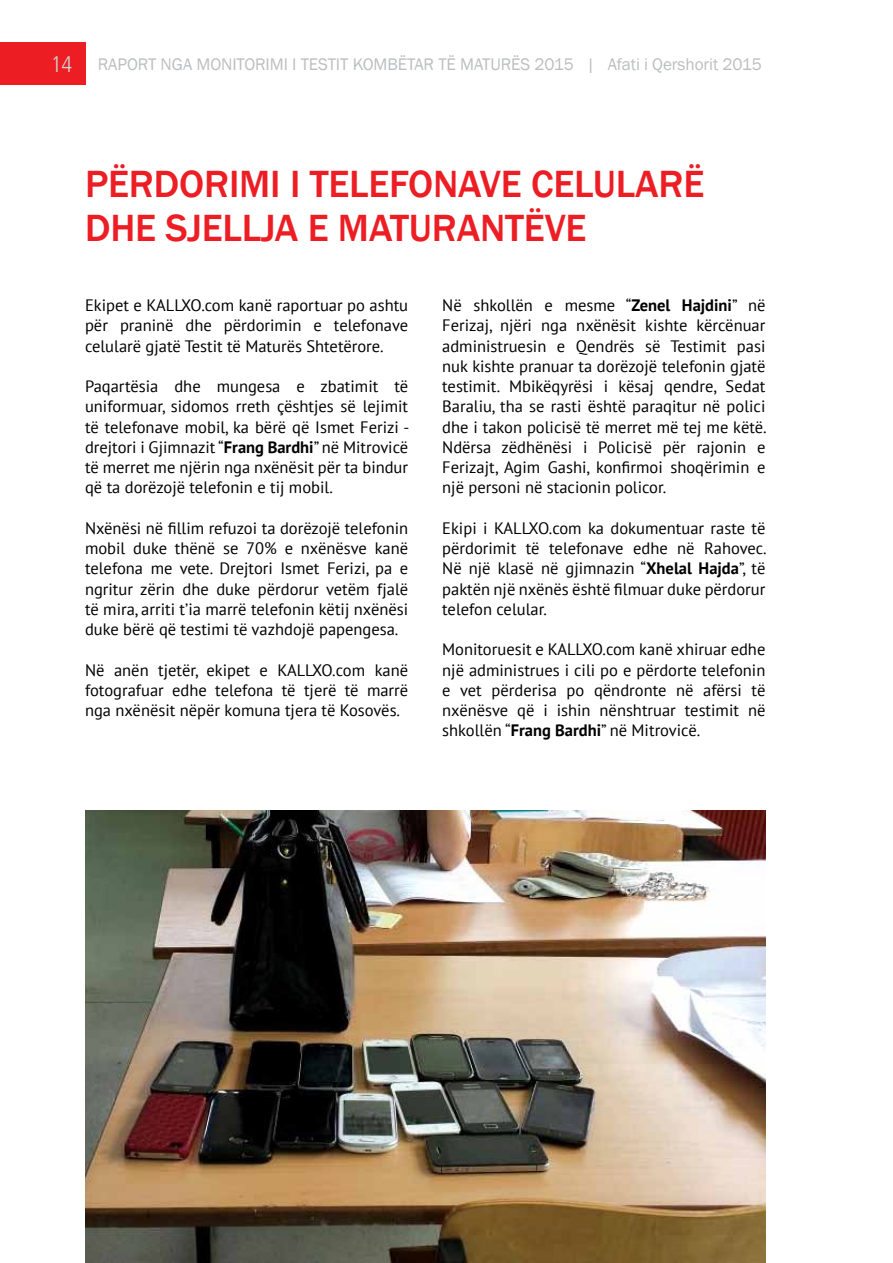
<style>
.page{position:relative;width:893px;height:1263px;background:#fff}
.page>*{position:absolute;margin:0;border:0;box-sizing:border-box;transform-origin:0 0}
.t1{font:500 39px/43.5px "Franklin Gothic";letter-spacing:-.005em;color:#ed1d24}
.t2{font:17.25px "Franklin Gothic";letter-spacing:-.005em;color:#bcbec0}
.t3{font:16.5px/20.2px "PT Sans";color:#000;text-align:justify}
.s1{font-family:"Frutiger";font-weight:300;font-stretch:condensed;font-size:22.5px;color:#d1d3d4}
.s2{font-weight:700}
</style>
<div class="page">
<div style="left:0;top:43px;width:85px;height:42px;background:#ed1d24"></div>
<img style="left:85px;top:810px;width:680px;height:453px">
<p class="t2" style="left:51px;top:53px;width:713px"><span class="s1">14</span> RAPORT NGA MONITOR IMI I TESTIT KOMBËTAR TË MATUR ËS 2015 | AFATI I QERSHORIT 2015</p>
<h1 class="t1" style="left:85px;top:163px;width:621px">PËRDORIMI I TELEFONAVE CELULARË<br>DHE SJELLJA E MATURANTËVE</h1>
<p class="t3" style="left:85px;top:295px;width:325px">Ekipet e KALLXO.com kanë raportuar po ashtu për praninë dhe përdorimin e telefonave celularë gjatë Testit të Maturës Shtetërore.</p>
<p class="t3" style="left:85px;top:376px;width:326px">Paqartësia dhe mungesa e zbatimit të uniformuar, sidomos rreth çështjes së lejimit të telefonave mobil, ka bërë që Ismet Ferizi - drejtori i Gjimnazit “<span class="s2">Frang Bardhi</span>” në Mitrovicë të merret me njërin nga nxënësit për ta bindur që ta dorëzojë telefonin e tij mobil.</p>
<p class="t3" style="left:85px;top:518px;width:325px">Nxënësi në fillim refuzoi ta dorëzojë telefonin mobil duke thënë se 70% e nxënësve kanë telefona me vete. Drejtori Ismet Ferizi, pa e ngritur zërin dhe duke përdorur vetëm fjalë të mira, arriti t’ia marrë telefonin këtij nxënësi duke bërë që testimi të vazhdojë papengesa.</p>
<p class="t3" style="left:85px;top:659px;width:325px">Në anën tjetër, ekipet e KALLXO.com kanë fotografuar edhe telefona të tjerë të marrë nga nxënësit nëpër komuna tjera të Kosovës.</p>
<p class="t3" style="left:442px;top:295px;width:326px">Në shkollën e mesme “<span class="s2">Zenel Hajdini</span>” në Ferizaj, njëri nga nxënësit kishte kërcënuar administruesin e Qendrës së Testimit pasi nuk kishte pranuar ta dorëzojë telefonin gjatë testimit. Mbikëqyrësi i kësaj qendre, Sedat Baraliu, tha se rasti është paraqitur në polici dhe i takon policisë të merret më tej me këtë.<br>Ndërsa zëdhënësi i Policisë për rajonin e Ferizajt, Agim Gashi, konfirmoi shoqërimin e një personi në stacionin policor.</p>
<p class="t3" style="left:442px;top:517px;width:326px">Ekipi i KALLXO.com ka dokumentuar raste të përdorimit të telefonave edhe në Rahovec.<br>Në një klasë në gjimnazin “<span class="s2">Xhelal Hajda</span>”, të paktën një nxënës është filmuar duke përdorur telefon celular.</p>
<p class="t3" style="left:442px;top:639px;width:325px">Monitoruesit e KALLXO.com kanë xhiruar edhe një administrues i cili po e përdorte telefonin e vet përderisa po qëndronte në afërsi të nxënësve që i ishin nënshtruar testimit në shkollën “<span class="s2">Frang Bardhi</span>” në Mitrovicë.</p>
</div>
